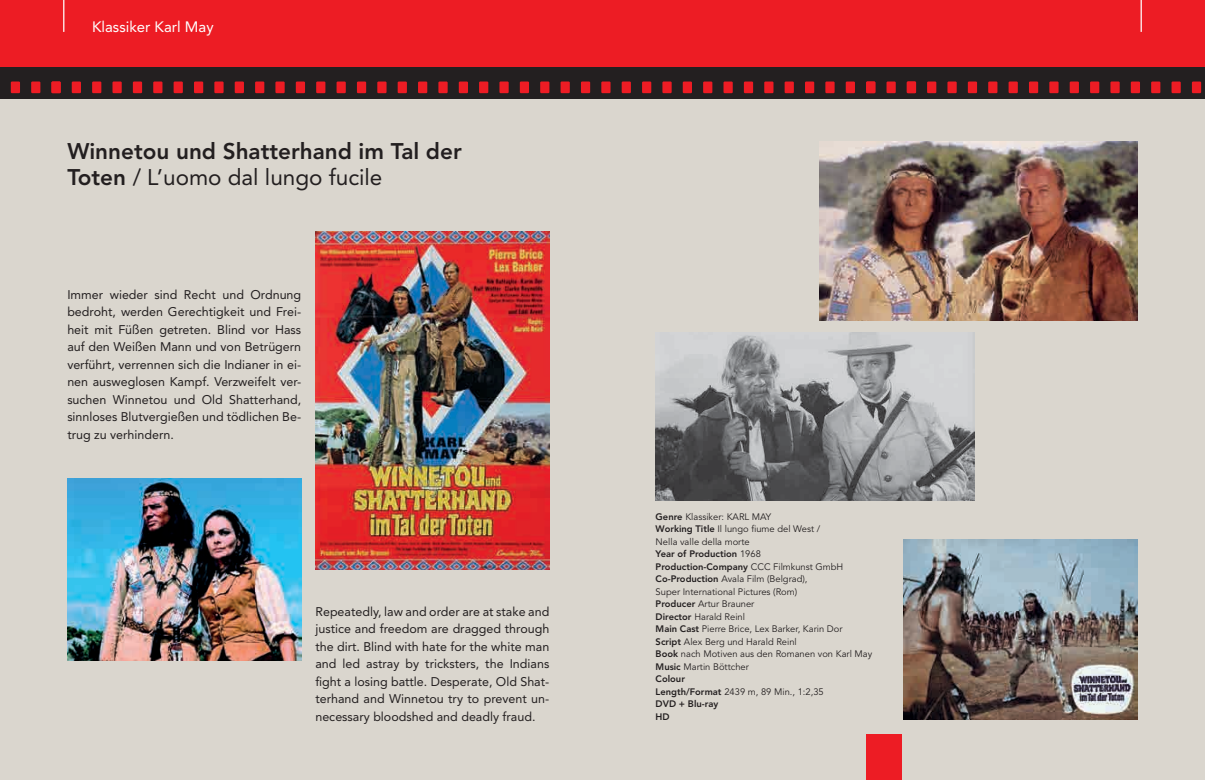
<style>
.page{position:relative;width:1205px;height:780px;background:#fff}
.page>*{position:absolute;margin:0;border:0;box-sizing:border-box;transform-origin:0 0}
.t1{font:800 22.5px/26.2px "Avenir";color:#231f20}
.t2{font:15px "Avenir";color:#fff}
.t3{font:12.5px/17.5px "Avenir";color:#231f20;text-align:justify}
.t4{font:9.38px/12.5px "Avenir";color:#231f20}
.s1{font-weight:400}
.s2{font-weight:800}
</style>
<div class="page">
<div style="left:0;top:0;width:1205px;height:67px;background:#ed1c24"></div>
<div style="left:0;top:99px;width:1205px;height:681px;background:#dad6ce"></div>
<hr style="left:1140px;top:0;width:2px;height:32px;background:#fff">
<hr style="left:63px;top:0;width:1px;height:32px;background:#fff">
<div style="left:866px;top:733px;width:36px;height:47px;background:#ed1c24"></div>
<div style="left:0;top:67px;width:1205px;height:32px;background:#231f20"></div>
<img style="left:315px;top:231px;width:234px;height:338px">
<img style="left:67px;top:478px;width:234px;height:183px">
<img style="left:656px;top:332px;width:318px;height:168px">
<img style="left:819px;top:142px;width:318px;height:178px">
<img style="left:904px;top:539px;width:233px;height:180px">
<svg style="left:51px;top:81px;width:10px;height:12px"></svg>
<div style="left:72px;top:81px;width:9px;height:12px;background:#ed1c24"></div>
<div style="left:92px;top:81px;width:9px;height:12px;background:#ed1c24"></div>
<div style="left:11px;top:81px;width:9px;height:12px;background:#ed1c24"></div>
<div style="left:31px;top:81px;width:9px;height:12px;background:#ed1c24"></div>
<div style="left:52px;top:81px;width:9px;height:12px;background:#ed1c24"></div>
<div style="left:112px;top:81px;width:10px;height:12px;background:#ed1c24"></div>
<div style="left:133px;top:81px;width:9px;height:12px;background:#ed1c24"></div>
<div style="left:153px;top:81px;width:9px;height:12px;background:#ed1c24"></div>
<div style="left:174px;top:81px;width:9px;height:12px;background:#ed1c24"></div>
<div style="left:194px;top:81px;width:9px;height:12px;background:#ed1c24"></div>
<div style="left:214px;top:81px;width:10px;height:12px;background:#ed1c24"></div>
<div style="left:235px;top:81px;width:9px;height:12px;background:#ed1c24"></div>
<div style="left:255px;top:81px;width:9px;height:12px;background:#ed1c24"></div>
<div style="left:275px;top:81px;width:10px;height:12px;background:#ed1c24"></div>
<div style="left:296px;top:81px;width:9px;height:12px;background:#ed1c24"></div>
<div style="left:316px;top:81px;width:9px;height:12px;background:#ed1c24"></div>
<div style="left:336px;top:81px;width:10px;height:12px;background:#ed1c24"></div>
<div style="left:357px;top:81px;width:9px;height:12px;background:#ed1c24"></div>
<div style="left:377px;top:81px;width:9px;height:12px;background:#ed1c24"></div>
<div style="left:398px;top:81px;width:9px;height:12px;background:#ed1c24"></div>
<div style="left:418px;top:81px;width:9px;height:12px;background:#ed1c24"></div>
<div style="left:438px;top:81px;width:10px;height:12px;background:#ed1c24"></div>
<div style="left:459px;top:81px;width:9px;height:12px;background:#ed1c24"></div>
<div style="left:927px;top:81px;width:9px;height:12px;background:#ed1c24"></div>
<div style="left:947px;top:81px;width:9px;height:12px;background:#ed1c24"></div>
<div style="left:886px;top:81px;width:10px;height:12px;background:#ed1c24"></div>
<div style="left:907px;top:81px;width:9px;height:12px;background:#ed1c24"></div>
<div style="left:968px;top:81px;width:9px;height:12px;background:#ed1c24"></div>
<div style="left:988px;top:81px;width:9px;height:12px;background:#ed1c24"></div>
<div style="left:1008px;top:81px;width:10px;height:12px;background:#ed1c24"></div>
<div style="left:1029px;top:81px;width:9px;height:12px;background:#ed1c24"></div>
<div style="left:1049px;top:81px;width:9px;height:12px;background:#ed1c24"></div>
<div style="left:1069px;top:81px;width:10px;height:12px;background:#ed1c24"></div>
<div style="left:1090px;top:81px;width:9px;height:12px;background:#ed1c24"></div>
<div style="left:1110px;top:81px;width:9px;height:12px;background:#ed1c24"></div>
<div style="left:1131px;top:81px;width:9px;height:12px;background:#ed1c24"></div>
<div style="left:1151px;top:81px;width:9px;height:12px;background:#ed1c24"></div>
<div style="left:1171px;top:81px;width:10px;height:12px;background:#ed1c24"></div>
<div style="left:1192px;top:81px;width:9px;height:12px;background:#ed1c24"></div>
<div style="left:479px;top:81px;width:9px;height:12px;background:#ed1c24"></div>
<div style="left:499px;top:81px;width:10px;height:12px;background:#ed1c24"></div>
<div style="left:520px;top:81px;width:9px;height:12px;background:#ed1c24"></div>
<div style="left:540px;top:81px;width:9px;height:12px;background:#ed1c24"></div>
<div style="left:560px;top:81px;width:10px;height:12px;background:#ed1c24"></div>
<div style="left:581px;top:81px;width:9px;height:12px;background:#ed1c24"></div>
<div style="left:601px;top:81px;width:9px;height:12px;background:#ed1c24"></div>
<div style="left:622px;top:81px;width:9px;height:12px;background:#ed1c24"></div>
<div style="left:642px;top:81px;width:9px;height:12px;background:#ed1c24"></div>
<div style="left:662px;top:81px;width:10px;height:12px;background:#ed1c24"></div>
<div style="left:683px;top:81px;width:9px;height:12px;background:#ed1c24"></div>
<div style="left:703px;top:81px;width:9px;height:12px;background:#ed1c24"></div>
<div style="left:723px;top:81px;width:10px;height:12px;background:#ed1c24"></div>
<div style="left:744px;top:81px;width:9px;height:12px;background:#ed1c24"></div>
<div style="left:764px;top:81px;width:9px;height:12px;background:#ed1c24"></div>
<div style="left:784px;top:81px;width:10px;height:12px;background:#ed1c24"></div>
<div style="left:805px;top:81px;width:9px;height:12px;background:#ed1c24"></div>
<div style="left:825px;top:81px;width:9px;height:12px;background:#ed1c24"></div>
<div style="left:846px;top:81px;width:9px;height:12px;background:#ed1c24"></div>
<div style="left:866px;top:81px;width:9px;height:12px;background:#ed1c24"></div>
<p class="t2" style="left:92px;top:18px;width:123px">Klassiker Karl May</p>
<h1 class="t1" style="left:67px;top:138px;width:396px">Winnetou und Shatterhand im Tal der<br>Toten <span class="s1">/ L’uomo dal lungo fucile</span></h1>
<p class="t3" style="left:67px;top:285px;width:235px">Immer wieder sind Recht und Ordnung bedroht, werden Gerechtigkeit und Frei&shy;heit mit Füßen getreten. Blind vor Hass auf den Weißen Mann und von Betrügern verführt, verrennen sich die Indianer in ei&shy;nen ausweglosen Kampf. Verzweifelt ver&shy;suchen Winnetou und Old Shatterhand, sinnloses Blutvergießen und tödlichen Be&shy;trug zu verhindern.</p>
<p class="t3" style="left:315px;top:602px;width:235px">Repeatedly, law and order are at stake and justice and freedom are dragged through the dirt. Blind with hate for the white man and led astray by tricksters, the Indians fight a losing battle. Desperate, Old Shat&shy;terhand and Winnetou try to prevent un&shy;necessary bloodshed and deadly fraud.</p>
<p class="t4" style="left:656px;top:510px;width:218px"><span class="s2">Genre</span> Klassiker: KARL MAY<br><span class="s2">Working Title</span> Il lungo fiume del West /<br>Nella valle della morte<br><span class="s2">Year of Production</span> 1968<br><span class="s2">Production-Company</span> CCC Filmkunst GmbH<br><span class="s2">Co-Production</span> Avala Film (Belgrad),<br>Super International Pictures (Rom)<br><span class="s2">Producer</span> Artur Brauner<br><span class="s2">Director</span> Harald Reinl<br><span class="s2">Main Cast</span> Pierre Brice, Lex Barker, Karin Dor<br><span class="s2">Script</span> Alex Berg und Harald Reinl<br><span class="s2">Book</span> nach Motiven aus den Romanen von Karl May<br><span class="s2">Music</span> Martin Böttcher<br><span class="s2">Colour<br>Length/Format</span> 2439 m, 89 Min., 1:2,35<br><span class="s2">DVD + Blu-ray<br>HD</span></p>
</div>
